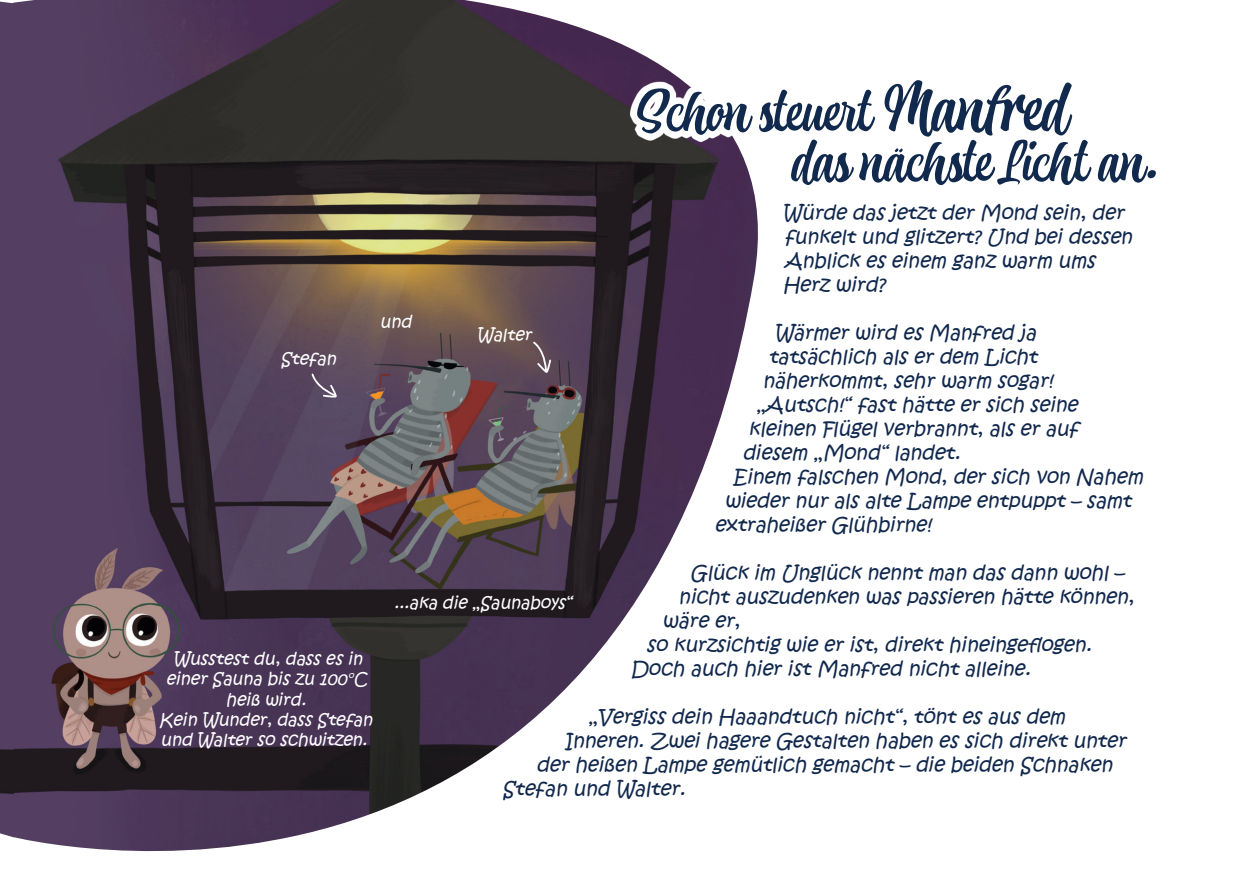
<style>
.page{position:relative;width:1248px;height:896px;background:#fff}
.page>*{position:absolute;margin:0;border:0;box-sizing:border-box;transform-origin:0 0}
.t1{font:italic 54px/50.2px "Atocha";letter-spacing:-.025em;color:#10294d}
.t2{font:italic 19.6px/24px "Kristen ITC";color:#11284d}
.t3{font:italic 16.8px/20.2px "Kristen ITC";color:#fff;text-align:center}
.s1{font-size:63px}
.s2{font-family:"Kristen ITC"}
</style>
<div class="page">
<img style="left:13px;top:0;width:745px;height:852px">
<div style="left:630px;top:73px;width:532px;height:119px;background:#fff"></div>
<svg style="left:310px;top:372px;width:29px;height:25px"></svg>
<svg style="left:531px;top:340px;width:21px;height:34px"></svg>
<div style="left:0;top:2px;width:14px;height:835px;background:#543f62"></div>
<h1 class="t1" style="left:789px;top:88px;width:383px;text-indent:-156px">Schon steuert <span class="s1">Manfred </span>dasnächsteLicht an<span class="s2">.</span></h1>
<p class="t2" style="left:782px;top:202px;width:355px">Würde das jetzt der Mond sein, der funkelt und glitzert? Und bei dessen<br>Anblick es einem ganz warm ums<br>Herz wird?</p>
<p class="t2" style="left:774px;top:321px;width:267px">Wärmer wird es Manfred ja</p>
<p class="t2" style="left:768px;top:345px;width:274px">tatsächlich als er dem Licht</p>
<p class="t2" style="left:762px;top:369px;width:296px">näherkommt, sehr warm sogar!</p>
<p class="t2" style="left:756px;top:394px;width:327px">„Autsch!“ fast hätte er sich seine</p>
<p class="t2" style="left:748px;top:418px;width:331px">kleinen Flügel verbrannt, als er auf</p>
<p class="t2" style="left:742px;top:441px;width:223px">diesem „Mond“ landet.</p>
<p class="t2" style="left:732px;top:465px;width:416px">Einem falschen Mond, der sich von Nahem</p>
<p class="t2" style="left:724px;top:489px;width:412px">wieder nur als alte Lampe entpuppt – samt</p>
<p class="t2" style="left:714px;top:513px;width:222px">extraheißer Glühbirne!</p>
<p class="t2" style="left:690px;top:561px;width:439px">Glück im Unglück nennt man das dann wohl –</p>
<p class="t2" style="left:678px;top:585px;width:461px">nicht auszudenken was passieren hätte können,</p>
<p class="t2" style="left:662px;top:609px;width:83px">wäre er,</p>
<p class="t2" style="left:646px;top:633px;width:450px">so kurzsichtig wie er ist, direkt hineingeflogen.</p>
<p class="t2" style="left:630px;top:657px;width:406px">Doch auch hier ist Manfred nicht alleine.</p>
<p class="t2" style="left:588px;top:705px;width:482px">„Vergiss dein Haaandtuch nicht“, tönt es aus dem</p>
<p class="t2" style="left:564px;top:729px;width:567px">Inneren. Zwei hagere Gestalten haben es sich direkt unter</p>
<p class="t2" style="left:536px;top:753px;width:581px">der heißen Lampe gemütlich gemacht – die beiden Schnaken</p>
<p class="t2" style="left:502px;top:777px;width:188px">Stefan und Walter.</p>
<p class="t3" style="left:380px;top:312px;width:37px">und</p>
<p class="t3" style="left:477px;top:324px;width:60px">Walter</p>
<p class="t3" style="left:281px;top:349px;width:60px">Stefan</p>
<p class="t3" style="left:394px;top:593px;width:183px">...aka die „Saunaboys“</p>
<p class="t3" style="left:159px;top:649px;width:218px">Wusstest du, dass es in einer Sauna bis zu 100°C heiß wird.<br>Kein Wunder, dass Stefan und Walter so schwitzen.</p>
</div>
